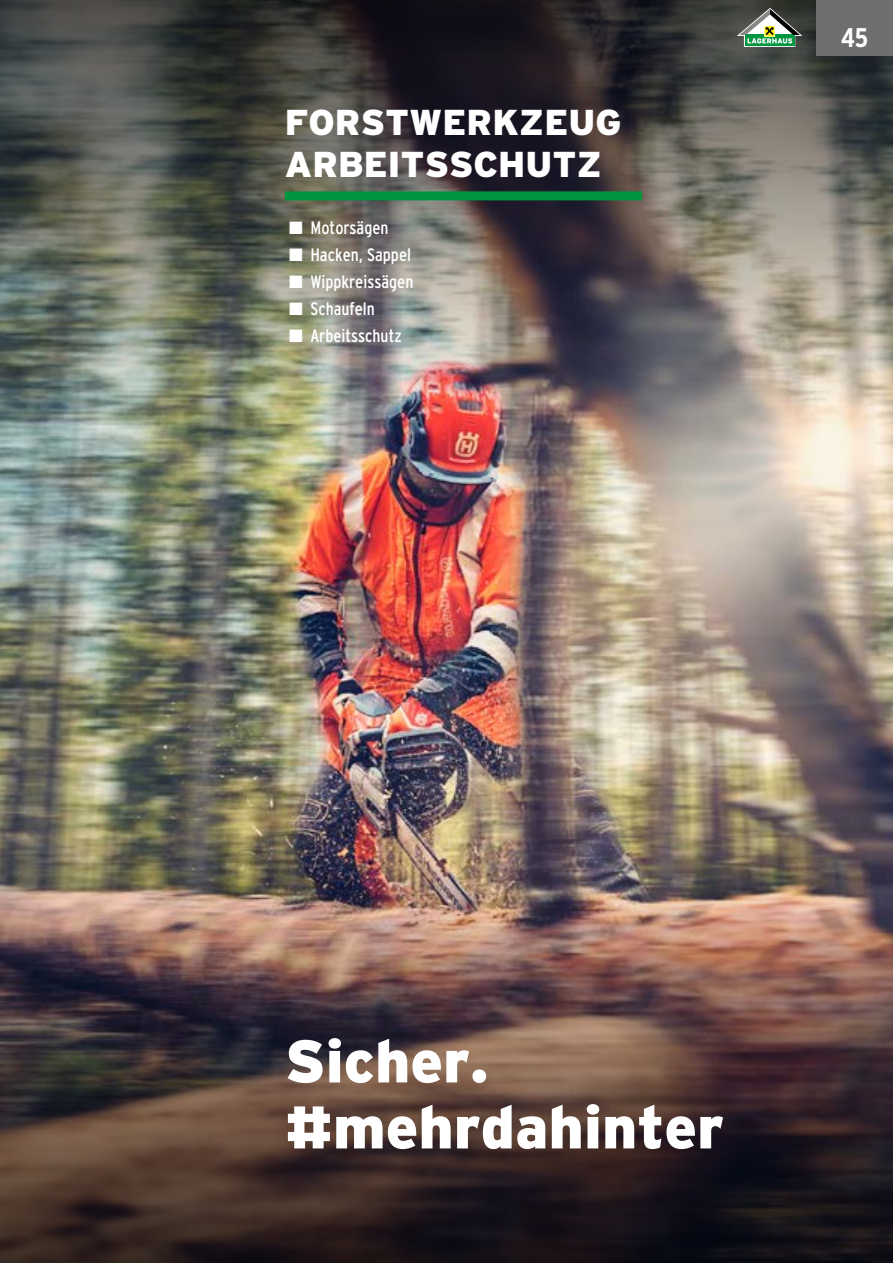
<style>
.page{position:relative;width:893px;height:1263px;background:#fff}
.page>*{position:absolute;margin:0;border:0;box-sizing:border-box;transform-origin:0 0}
.t1{font:900 60px/66px "Interstate";color:#fff}
.t2{font:900 36px/41.8px "Interstate";color:#fff}
.t3{font:700 27px "Interstate Condensed";color:#fff}
.t4{font:18px "Interstate Condensed";color:#fff}
</style>
<div class="page">
<img style="left:0;top:402px;width:893px;height:473px">
<img style="left:0;top:0;width:893px;height:402px">
<div style="left:816px;top:0;width:77px;height:55px;background:#6f6f6e"></div>
<svg style="left:737px;top:8px;width:65px;height:39px"></svg>
<img style="left:0;top:875px;width:893px;height:388px">
<div style="left:285px;top:191px;width:357px;height:9px;background:#00963f"></div>
<h2 class="t2" style="left:285px;top:101px;width:338px">FORSTWERKZEUG<br>ARBEITSSCHUTZ</h2>
<p class="t4" style="left:289px;top:217px;width:101px">■ Motorsägen</p>
<p class="t4" style="left:289px;top:244px;width:123px">■ Hacken, Sappel</p>
<p class="t4" style="left:289px;top:271px;width:126px">■ Wippkreissägen</p>
<p class="t4" style="left:289px;top:298px;width:87px">■ Schaufeln</p>
<p class="t4" style="left:289px;top:325px;width:114px">■ Arbeitsschutz</p>
<h3 class="t3" style="left:841px;top:22px;width:28px">45</h3>
<h1 class="t1" style="left:285px;top:1028px;width:440px">Sicher. #mehrdahinter</h1>
</div>
